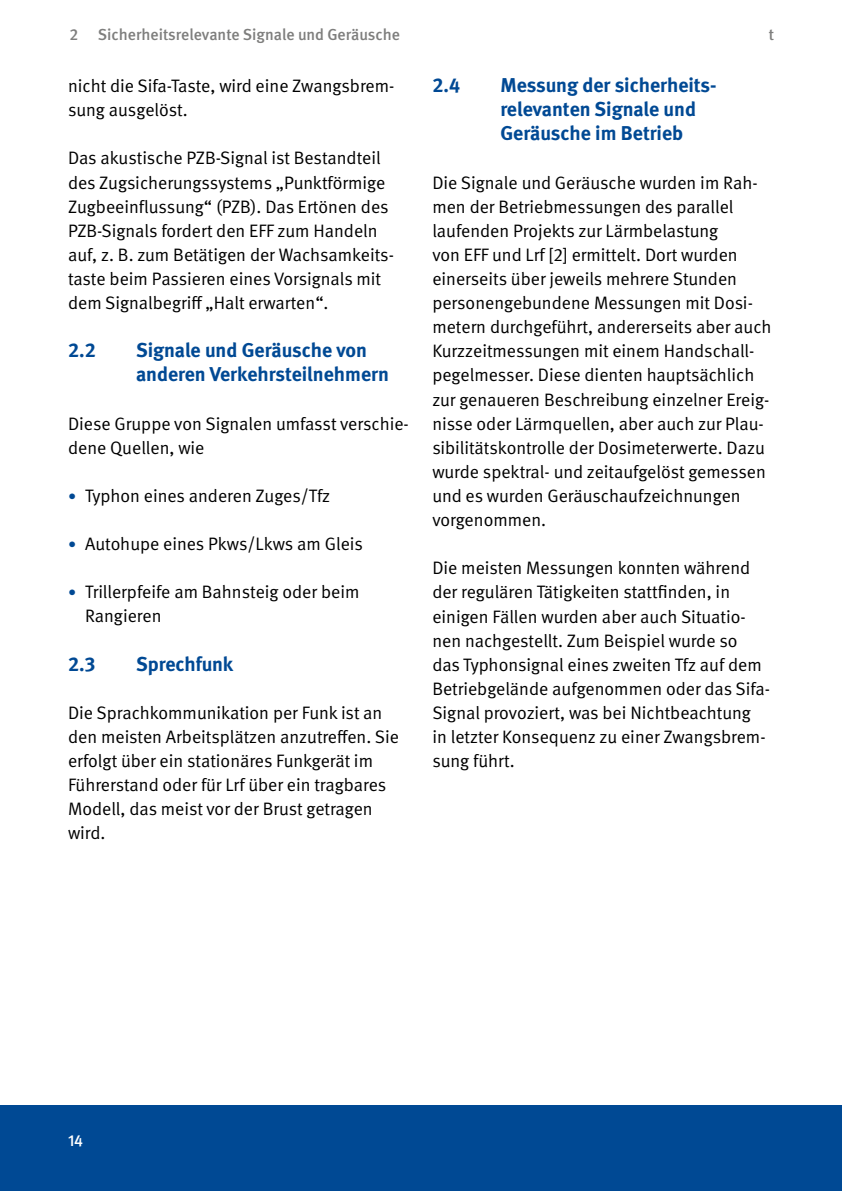
<style>
.page{position:relative;width:842px;height:1191px;background:#fff}
.page>*{position:absolute;margin:0;border:0;box-sizing:border-box;transform-origin:0 0}
.t1{font:700 20px/24px "DGUV Meta";color:#004994}
.t2{font:18px/24.2px "DGUV Meta";color:#000}
.t3{font:500 16px "DGUV Meta";color:#7e7e7d}
.t4{font:500 16px "DGUV Meta";color:#fff}
.s1{font-size:16px;color:#004994}
</style>
<div class="page">
<div style="left:0;top:1106px;width:842px;height:85px;background:#004994"></div>
<p class="t3" style="left:69px;top:26px;width:332px">2 Sicherheitsrelevante Signale und Geräusche</p>
<p class="t3" style="left:769px;top:26px;width:7px">t</p>
<p class="t2" style="left:68px;top:74px;width:328px">nicht die Sifa-Taste, wird eine Zwangsbrem&shy;sung ausgelöst.</p>
<p class="t2" style="left:68px;top:147px;width:327px">Das akustische PZB-Signal ist Bestandteil des Zugsicherungssystems „Punktförmige Zugbeeinflussung“ (PZB). Das Ertönen des PZB-Signals fordert den EFF zum Handeln auf, z. B. zum Betätigen der Wachsamkeits&shy;taste beim Passieren eines Vorsignals mit dem Signalbegriff „Halt erwarten“.</p>
<p class="t1" style="left:68px;top:339px;width:29px">2.2</p>
<p class="t1" style="left:136px;top:339px;width:254px">Signale und Geräusche von anderen Verkehrsteilnehmern</p>
<p class="t2" style="left:68px;top:412px;width:342px">Diese Gruppe von Signalen umfasst verschie&shy;dene Quellen, wie</p>
<p class="t2" style="left:68px;top:484px;width:264px"><span class="s1">•</span> Typhon eines anderen Zuges/Tfz</p>
<p class="t2" style="left:68px;top:532px;width:296px"><span class="s1">•</span> Autohupe eines Pkws/Lkws am Gleis</p>
<p class="t2" style="left:85px;top:580px;width:276px;text-indent:-17px"><span class="s1">•</span> Trillerpfeife am Bahnsteig oder beim<br>Rangieren</p>
<p class="t1" style="left:68px;top:652px;width:29px">2.3</p>
<p class="t1" style="left:136px;top:652px;width:99px">Sprechfunk</p>
<p class="t2" style="left:68px;top:701px;width:332px">Die Sprachkommunikation per Funk ist an den meisten Arbeitsplätzen anzutreffen. Sie erfolgt über ein stationäres Funkgerät im Führerstand oder für Lrf über ein tragbares Modell, das meist vor der Brust getragen wird.</p>
<p class="t1" style="left:432px;top:74px;width:29px">2.4</p>
<p class="t1" style="left:500px;top:74px;width:216px">Messung der sicherheits&shy;relevanten Signale und<br>Geräusche im Betrieb</p>
<p class="t2" style="left:432px;top:171px;width:341px">Die Signale und Geräusche wurden im Rah&shy;men der Betriebmessungen des parallel laufenden Projekts zur Lärmbelastung<br>von EFF und Lrf [2] ermittelt. Dort wurden einerseits über jeweils mehrere Stunden personengebundene Messungen mit Dosi&shy;metern durchgeführt, andererseits aber auch Kurzzeitmessungen mit einem Handschall&shy;pegelmesser. Diese dienten hauptsächlich zur genaueren Beschreibung einzelner Ereig&shy;nisse oder Lärmquellen, aber auch zur Plau&shy;sibilitätskontrolle der Dosimeterwerte. Dazu wurde spektral- und zeitaufgelöst gemessen und es wurden Geräuschaufzeichnungen vorgenommen.</p>
<p class="t2" style="left:432px;top:556px;width:339px">Die meisten Messungen konnten während der regulären Tätigkeiten stattfinden, in einigen Fällen wurden aber auch Situatio&shy;nen nachgestellt. Zum Beispiel wurde so<br>das Typhonsignal eines zweiten Tfz auf dem Betriebgelände aufgenommen oder das Sifa-Signal provoziert, was bei Nichtbeachtung<br>in letzter Konsequenz zu einer Zwangsbrem&shy;sung führt.</p>
<p class="t4" style="left:68px;top:1131px;width:17px">14</p>
</div>
